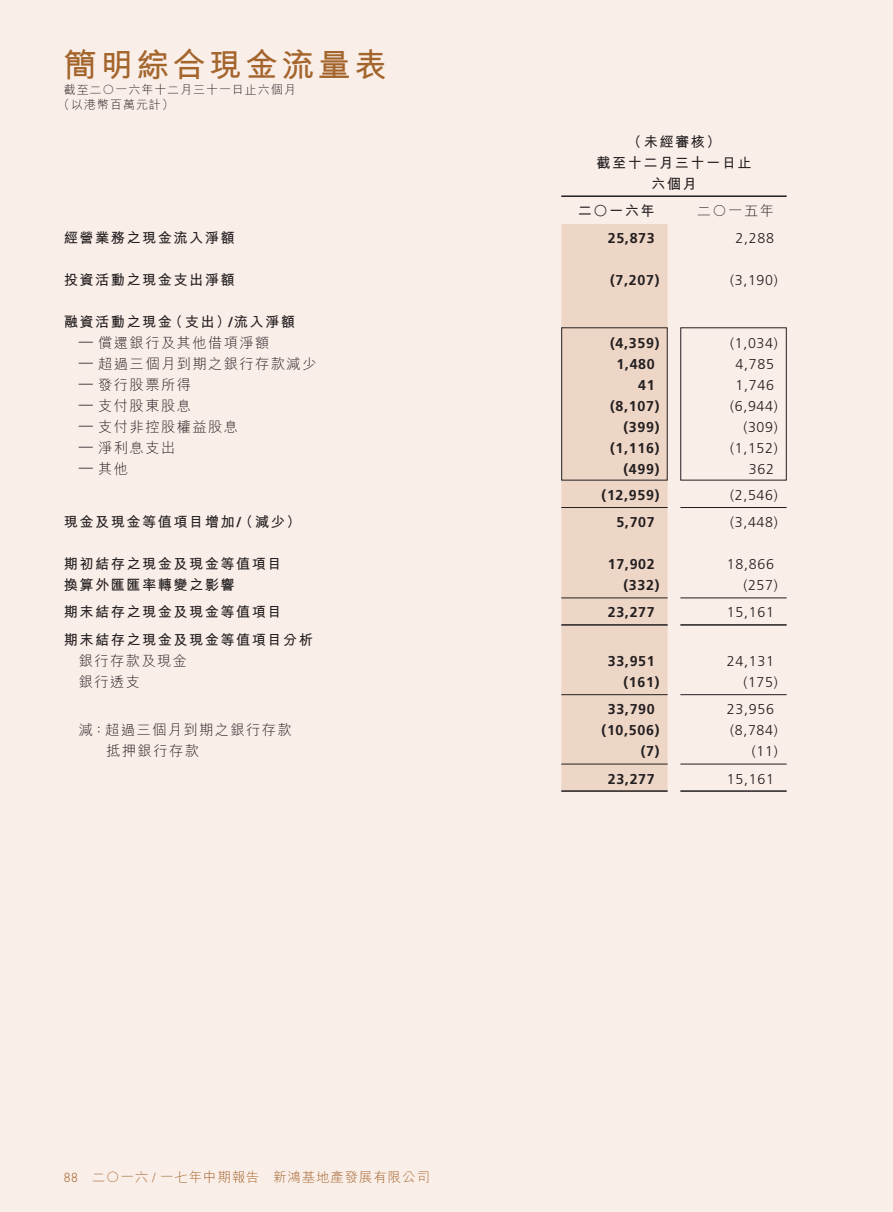
<style>
.page{position:relative;width:893px;height:1212px;background:#faeee9}
.page>*{position:absolute;margin:0;border:0;box-sizing:border-box;transform-origin:0 0}
.Body_Text{font:700 33px "M Hei HK";letter-spacing:.1em;color:#a3652c}
.Body_Text-2{font:700 14.25px "M Hei HK";letter-spacing:.1em;color:#231f20}
.Body_Text-3{font:300 14.25px "Frutiger LT Std";letter-spacing:.05em;color:#231f20}
.Body_Text-4{font:700 14.25px "Frutiger LT Std";letter-spacing:.05em;color:#231f20}
.Body_Text-5{font:300 14.25px "M Hei HK";letter-spacing:.1em;color:#231f20}
.t1{font:300 13.5px "M Hei HK";letter-spacing:.06em;color:#a3652c}
.Body_Text-6{font:300 13.5px "Gill Sans Std";color:#a3652c}
.t2{font:300 12px "M Hei HK";letter-spacing:.08em;color:#231f20}
.s1{font-family:"Frutiger LT Std"}
.s2{font-family:"Gill Sans Std"}
</style>
<div class="page">
<div style="left:561px;top:224px;width:107px;height:566px;background:#eed6c7"></div>
<hr style="left:561px;top:195px;width:226px;height:2px;background:#231f20">
<div style="left:561px;top:327px;width:107px;height:153px;border:1px solid #231f20"></div>
<div style="left:680px;top:327px;width:107px;height:153px;border:1px solid #231f20"></div>
<hr style="left:561px;top:507px;width:107px;height:1px;background:#231f20">
<hr style="left:680px;top:507px;width:107px;height:1px;background:#231f20">
<hr style="left:561px;top:597px;width:107px;height:1px;background:#231f20">
<hr style="left:680px;top:597px;width:107px;height:1px;background:#231f20">
<hr style="left:561px;top:624px;width:107px;height:2px;background:#231f20">
<hr style="left:680px;top:624px;width:107px;height:2px;background:#231f20">
<hr style="left:561px;top:694px;width:107px;height:1px;background:#231f20">
<hr style="left:680px;top:694px;width:107px;height:1px;background:#231f20">
<hr style="left:561px;top:764px;width:107px;height:1px;background:#231f20">
<hr style="left:680px;top:764px;width:107px;height:1px;background:#231f20">
<hr style="left:561px;top:790px;width:107px;height:2px;background:#231f20">
<hr style="left:680px;top:790px;width:107px;height:2px;background:#231f20">
<p class="Body_Text" style="left:64px;top:40px;width:325px">簡明綜合現金流量表</p>
<p class="t2" style="left:64px;top:84px;width:233px">截至二○一六年十二月三十一日止六個月</p>
<p class="t2" style="left:58px;top:99px;width:118px">（以港幣百萬元計）</p>
<p class="Body_Text-2" style="left:627px;top:131px;width:95px">（未經審核）</p>
<p class="Body_Text-2" style="left:596px;top:152px;width:157px">截至十二月三十一日止</p>
<p class="Body_Text-2" style="left:651px;top:173px;width:47px">六個月</p>
<p class="Body_Text-2" style="left:578px;top:201px;width:78px">二○一六年</p>
<p class="Body_Text-5" style="left:697px;top:204px;width:78px">二○一五年</p>
<p class="Body_Text-2" style="left:64px;top:228px;width:173px">經營業務之現金流入淨額</p>
<p class="Body_Text-4" style="left:608px;top:230px;width:49px">25,873</p>
<p class="Body_Text-3" style="left:735px;top:230px;width:40px">2,288</p>
<p class="Body_Text-2" style="left:64px;top:270px;width:173px">投資活動之現金支出淨額</p>
<p class="Body_Text-4" style="left:610px;top:272px;width:51px">(7,207)</p>
<p class="Body_Text-3" style="left:730px;top:272px;width:49px">(3,190)</p>
<p class="Body_Text-2" style="left:64px;top:312px;width:233px">融資活動之現金（支出）<span class="s1">/</span>流入淨額</p>
<p class="Body_Text-5" style="left:79px;top:336px;width:192px"><span class="s1">—</span> 償還銀行及其他借項淨額</p>
<p class="Body_Text-4" style="left:610px;top:335px;width:51px">(4,359)</p>
<p class="Body_Text-3" style="left:730px;top:335px;width:49px">(1,034)</p>
<p class="Body_Text-5" style="left:79px;top:357px;width:239px"><span class="s1">—</span> 超過三個月到期之銀行存款減少</p>
<p class="Body_Text-4" style="left:616px;top:356px;width:40px">1,480</p>
<p class="Body_Text-3" style="left:735px;top:356px;width:40px">4,785</p>
<p class="Body_Text-5" style="left:79px;top:378px;width:114px"><span class="s1">—</span> 發行股票所得</p>
<p class="Body_Text-4" style="left:638px;top:377px;width:18px">41</p>
<p class="Body_Text-3" style="left:735px;top:377px;width:40px">1,746</p>
<p class="Body_Text-5" style="left:79px;top:399px;width:114px"><span class="s1">—</span> 支付股東股息</p>
<p class="Body_Text-4" style="left:610px;top:398px;width:51px">(8,107)</p>
<p class="Body_Text-3" style="left:730px;top:398px;width:49px">(6,944)</p>
<p class="Body_Text-5" style="left:79px;top:420px;width:161px"><span class="s1">—</span> 支付非控股權益股息</p>
<p class="Body_Text-4" style="left:623px;top:419px;width:38px">(399)</p>
<p class="Body_Text-3" style="left:743px;top:419px;width:36px">(309)</p>
<p class="Body_Text-5" style="left:79px;top:441px;width:98px"><span class="s1">—</span> 淨利息支出</p>
<p class="Body_Text-4" style="left:610px;top:440px;width:51px">(1,116)</p>
<p class="Body_Text-3" style="left:730px;top:440px;width:49px">(1,152)</p>
<p class="Body_Text-5" style="left:79px;top:462px;width:51px"><span class="s1">—</span> 其他</p>
<p class="Body_Text-4" style="left:623px;top:461px;width:38px">(499)</p>
<p class="Body_Text-3" style="left:749px;top:461px;width:27px">362</p>
<p class="Body_Text-4" style="left:601px;top:486px;width:60px">(12,959)</p>
<p class="Body_Text-3" style="left:730px;top:487px;width:49px">(2,546)</p>
<p class="Body_Text-2" style="left:64px;top:511px;width:239px">現金及現金等值項目增加<span class="s1">/</span>（減少）</p>
<p class="Body_Text-4" style="left:616px;top:514px;width:40px">5,707</p>
<p class="Body_Text-3" style="left:730px;top:514px;width:49px">(3,448)</p>
<p class="Body_Text-2" style="left:64px;top:553px;width:220px">期初結存之現金及現金等值項目</p>
<p class="Body_Text-4" style="left:608px;top:556px;width:49px">17,902</p>
<p class="Body_Text-3" style="left:727px;top:556px;width:49px">18,866</p>
<p class="Body_Text-2" style="left:64px;top:574px;width:173px">換算外匯匯率轉變之影響</p>
<p class="Body_Text-4" style="left:623px;top:577px;width:38px">(332)</p>
<p class="Body_Text-3" style="left:743px;top:577px;width:36px">(257)</p>
<p class="Body_Text-2" style="left:64px;top:602px;width:220px">期末結存之現金及現金等值項目</p>
<p class="Body_Text-4" style="left:608px;top:604px;width:49px">23,277</p>
<p class="Body_Text-3" style="left:727px;top:604px;width:49px">15,161</p>
<p class="Body_Text-2" style="left:64px;top:629px;width:251px">期末結存之現金及現金等值項目分析</p>
<p class="Body_Text-5" style="left:79px;top:653px;width:110px">銀行存款及現金</p>
<p class="Body_Text-4" style="left:608px;top:652px;width:49px">33,951</p>
<p class="Body_Text-3" style="left:727px;top:653px;width:49px">24,131</p>
<p class="Body_Text-5" style="left:79px;top:674px;width:63px">銀行透支</p>
<p class="Body_Text-4" style="left:623px;top:673px;width:38px">(161)</p>
<p class="Body_Text-3" style="left:743px;top:674px;width:36px">(175)</p>
<p class="Body_Text-4" style="left:608px;top:701px;width:49px">33,790</p>
<p class="Body_Text-3" style="left:727px;top:701px;width:49px">23,956</p>
<p class="Body_Text-5" style="left:79px;top:723px;width:215px">減：超過三個月到期之銀行存款</p>
<p class="Body_Text-4" style="left:601px;top:722px;width:60px">(10,506)</p>
<p class="Body_Text-3" style="left:730px;top:722px;width:49px">(8,784)</p>
<p class="Body_Text-5" style="left:106px;top:744px;width:94px">抵押銀行存款</p>
<p class="Body_Text-4" style="left:641px;top:743px;width:20px">(7)</p>
<p class="Body_Text-3" style="left:752px;top:743px;width:27px">(11)</p>
<p class="Body_Text-4" style="left:608px;top:770px;width:49px">23,277</p>
<p class="Body_Text-3" style="left:727px;top:771px;width:49px">15,161</p>
<p class="Body_Text-6" style="left:64px;top:1169px;width:16px">88</p>
<p class="t1" style="left:92px;top:1170px;width:339px">二○一六 <span class="s2">/</span> 一七年中期報告 新鴻基地產發展有限公司</p>
</div>
